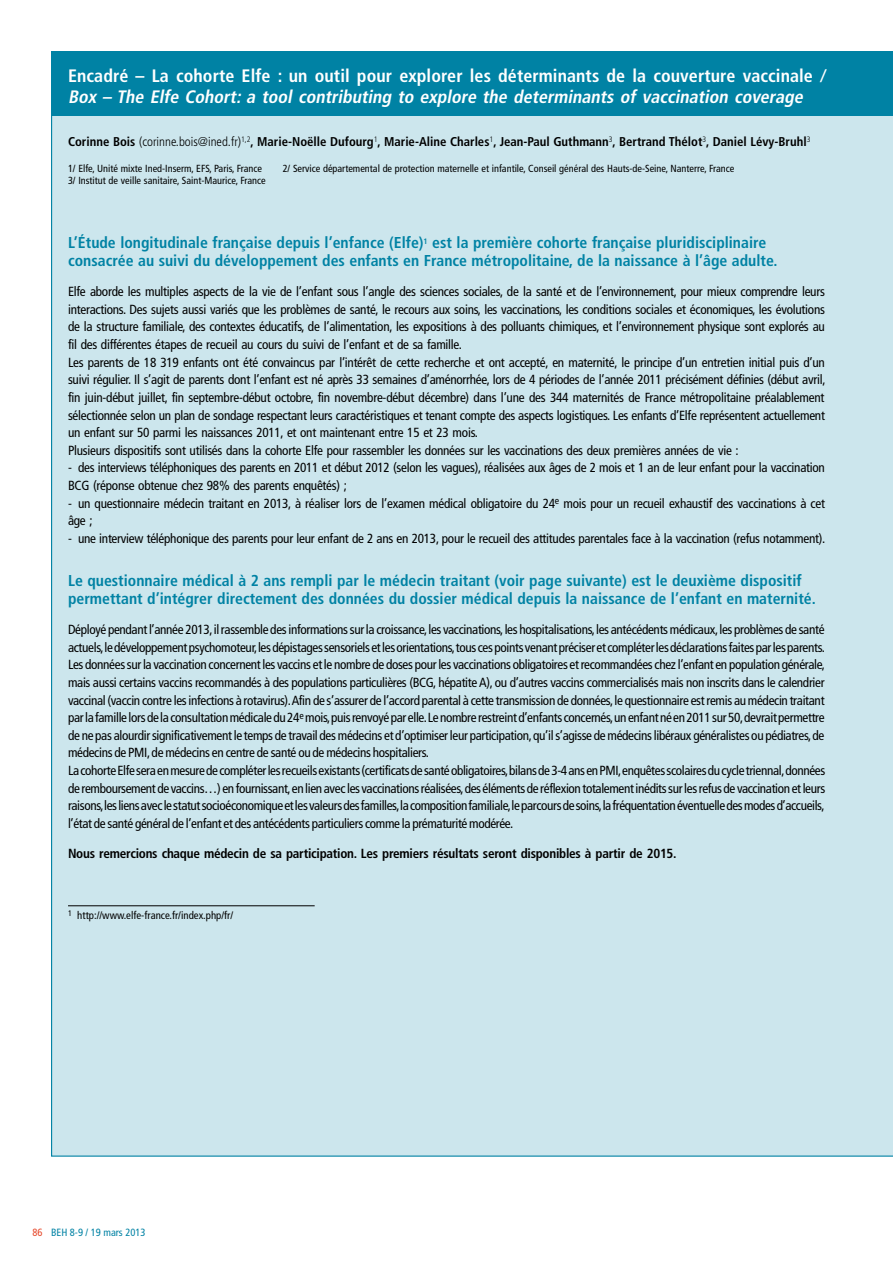
<style>
.page{position:relative;width:893px;height:1263px;background:#fff}
.page>*{position:absolute;margin:0;border:0;box-sizing:border-box;transform-origin:0 0}
.t1{font:italic 700 condensed 18px/21px "Frutiger";color:#fff}
.t2{font:700 condensed 15.75px/17.5px "Frutiger";color:#0082a4}
.t3{font:condensed 13.2px/17.7px "Frutiger";letter-spacing:-.025em;color:#000}
.t4{font:700 condensed 13.2px "Frutiger";letter-spacing:-.02em;color:#000}
.t5{font:700 condensed 12.75px "Frutiger";color:#000}
.t6{font:condensed 10.8px "Frutiger";color:#000}
.t7{font:condensed 10.5px "Frutiger";color:#0082a4}
.t8{font:condensed 10.2px "Frutiger";color:#000}
.s1{font-style:normal}
.s2{font-weight:300}
.s3{color:#e6472a}
</style>
<div class="page">
<div style="left:51px;top:116px;width:842px;height:1041px;background:#cce6ed"></div>
<hr style="left:68px;top:905px;width:247px;height:1px;background:#000">
<div style="left:842px;top:51px;width:51px;height:65px;background:#0082a4"></div>
<div style="left:51px;top:51px;width:791px;height:65px;background:#0082a4"></div>
<h1 class="t1" style="left:68px;top:65px;width:762px"><span class="s1">Encadré – La cohorte Elfe : un outil pour explorer les déterminants de la couverture vaccinale</span> /<br>Box – The Elfe Cohort: a tool contributing to explore the determinants of vaccination coverage</h1>
<p class="t5" style="left:68px;top:134px;width:744px">Corinne Bois <span class="s2">(corinne.bois@ined.fr)</span><sup>1,2</sup>, Marie-Noëlle Dufourg<sup>1</sup>, Marie-Aline Charles<sup>1</sup>, Jean-Paul Guthmann<sup>3</sup>, Bertrand Thélot<sup>3</sup>, Daniel Lévy-Bruhl<sup>3</sup></p>
<p class="t8" style="left:68px;top:163px;width:196px">1/ Elfe, Unité mixte Ined-Inserm, EFS, Paris, France</p>
<p class="t8" style="left:283px;top:163px;width:453px">2/ Service départemental de protection maternelle et infantile, Conseil général des Hauts-de-Seine, Nanterre, France</p>
<p class="t8" style="left:68px;top:174px;width:199px">3/ Institut de veille sanitaire, Saint-Maurice, France</p>
<p class="t2" style="left:68px;top:234px;width:711px">L’Étude longitudinale française depuis l’enfance (Elfe)<sup>1</sup> est la première cohorte française pluridisciplinaire consacrée au suivi du développement des enfants en France métropolitaine, de la naissance à l’âge adulte.</p>
<p class="t3" style="left:68px;top:283px;width:759px">Elfe aborde les multiples aspects de la vie de l’enfant sous l’angle des sciences sociales, de la santé et de l’environnement, pour mieux comprendre leurs interactions. Des sujets aussi variés que les problèmes de santé, le recours aux soins, les vaccinations, les conditions sociales et économiques, les évolutions de la structure familiale, des contextes éducatifs, de l’alimentation, les expositions à des polluants chimiques, et l’environnement physique sont explorés au fil des différentes étapes de recueil au cours du suivi de l’enfant et de sa famille.<br>Les parents de 18 319 enfants ont été convaincus par l’intérêt de cette recherche et ont accepté, en maternité, le principe d’un entretien initial puis d’un suivi régulier. Il s’agit de parents dont l’enfant est né après 33 semaines d’aménorrhée, lors de 4 périodes de l’année 2011 précisément définies (début avril, fin juin-début juillet, fin septembre-début octobre, fin novembre-début décembre) dans l’une des 344 maternités de France métropolitaine préalablement sélectionnée selon un plan de sondage respectant leurs caractéristiques et tenant compte des aspects logistiques. Les enfants d’Elfe représentent actuellement un enfant sur 50 parmi les naissances 2011, et ont maintenant entre 15 et 23 mois.<br>Plusieurs dispositifs sont utilisés dans la cohorte Elfe pour rassembler les données sur les vaccinations des deux premières années de vie :</p>
<p class="t3" style="left:68px;top:459px;width:758px">- des interviews téléphoniques des parents en 2011 et début 2012 (selon les vagues), réalisées aux âges de 2 mois et 1 an de leur enfant pour la vaccination<br>BCG (réponse obtenue chez 98% des parents enquêtés) ;</p>
<p class="t3" style="left:68px;top:494px;width:758px">- un questionnaire médecin traitant en 2013, à réaliser lors de l’examen médical obligatoire du 24<sup>e</sup> mois pour un recueil exhaustif des vaccinations à cet âge ;</p>
<p class="t3" style="left:68px;top:530px;width:759px">- une interview téléphonique des parents pour leur enfant de 2 ans en 2013, pour le recueil des attitudes parentales face à la vaccination (refus notamment).</p>
<p class="t2" style="left:68px;top:572px;width:749px">Le questionnaire médical à 2 ans rempli par le médecin traitant (voir page suivante) est le deuxième dispositif permettant d’intégrer directement des données du dossier médical depuis la naissance de l’enfant en maternité.</p>
<p class="t3" style="left:68px;top:621px;width:759px">Déployé pendant l’année 2013, il rassemble des informations sur la croissance, les vaccinations, les hospitalisations, les antécédents médicaux, les problèmes de santé actuels, le développement psychomoteur, les dépistages sensoriels et les orientations, tous ces points venant préciser et compléter les déclarations faites par les parents.<br>Les données sur la vaccination concernent les vaccins et le nombre de doses pour les vaccinations obligatoires et recommandées chez l’enfant en population générale, mais aussi certains vaccins recommandés à des populations particulières (BCG, hépatite A), ou d’autres vaccins commercialisés mais non inscrits dans le calendrier vaccinal (vaccin contre les infections à rotavirus). Afin de s’assurer de l’accord parental à cette transmission de données, le questionnaire est remis au médecin traitant par la famille lors de la consultation médicale du 24<sup>e</sup> mois, puis renvoyé par elle. Le nombre restreint d’enfants concernés, un enfant né en 2011 sur 50, devrait permettre de ne pas alourdir significativement le temps de travail des médecins et d’optimiser leur participation, qu’il s’agisse de médecins libéraux généralistes ou pédiatres, de médecins de PMI, de médecins en centre de santé ou de médecins hospitaliers.<br>La cohorte Elfe sera en mesure de compléter les recueils existants (certificats de santé obligatoires, bilans de 3-4 ans en PMI, enquêtes scolaires du cycle triennal, données de remboursement de vaccins…) en fournissant, en lien avec les vaccinations réalisées, des éléments de réflexion totalement inédits sur les refus de vaccination et leurs raisons, les liens avec le statut socioéconomique et les valeurs des familles, la composition familiale, le parcours de soins, la fréquentation éventuelle des modes d’accueils, l’état de santé général de l’enfant et des antécédents particuliers comme la prématurité modérée.</p>
<p class="t4" style="left:68px;top:846px;width:610px">Nous remercions chaque médecin de sa participation. Les premiers résultats seront disponibles à partir de 2015.</p>
<p class="t6" style="left:68px;top:908px;width:167px"><sup>1</sup> http://www.elfe-france.fr/index.php/fr/</p>
<p class="t7" style="left:32px;top:1226px;width:115px"><span class="s3">86</span> BEH 8-9 / 19 mars 2013</p>
</div>
